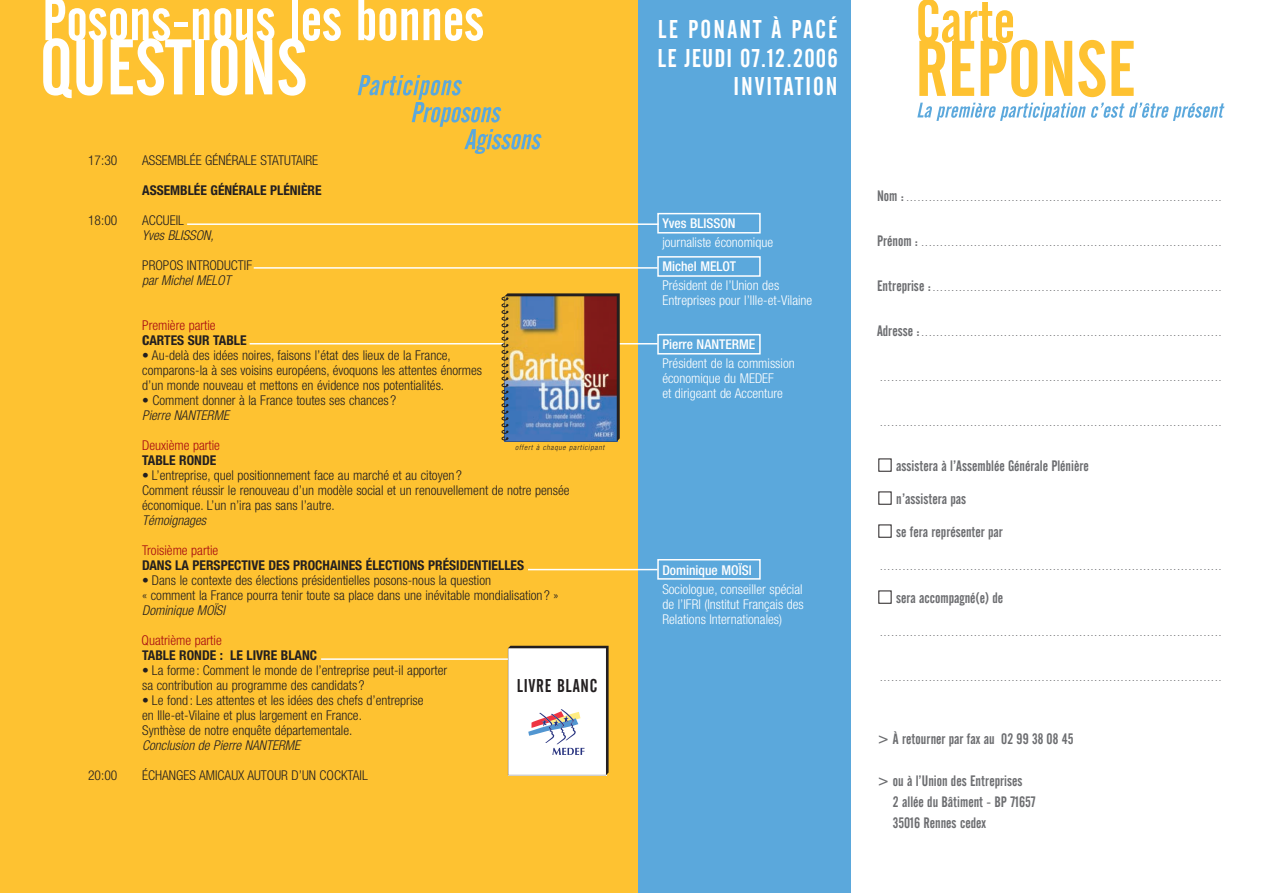
<style>
.page{position:relative;width:1276px;height:893px;background:#fff}
.page>*{position:absolute;margin:0;border:0;box-sizing:border-box;transform-origin:0 0}
.t1{font:78px "Alternate Gothic No 2 BT";color:#fff}
.t2{font:78px "Alternate Gothic No 2 BT";color:#fec231}
.t3{font:60px "Alternate Gothic No 2 BT";color:#fff}
.t4{font:60px "Alternate Gothic No 2 BT";color:#fec231}
.t5{font:25.5px/28.5px "Alternate Gothic No 2 BT";letter-spacing:.08em;color:#fff;text-align:right}
.t6{font:18.3px "Alternate Gothic No 2 BT";letter-spacing:.04em;color:#231f20}
.t7{font:15px/21px "Alternate Gothic No 2 BT";color:#6c6d70}
.t8{font:300 condensed 13.5px/15px "Helvetica Neue";color:#231f20}
.t9{font:300 condensed 13.5px/15px "Helvetica Neue";color:#fff}
.t10{font:700 condensed 13.5px "Helvetica Neue";color:#231f20}
.t11{font:italic 300 condensed 13.5px "Helvetica Neue";color:#231f20}
.t12{font:300 condensed 13.5px/15px "Helvetica Neue";color:#a70a12}
.t13{font:500 condensed 13.5px "Helvetica Neue";color:#fff}
.t14{font:9px "Alternate Gothic No 2 BT";color:#6c6d70}
.t15{font:italic 300 condensed 7.5px "Helvetica Neue";letter-spacing:.095em;color:#231f20}
.s1{font-weight:800;color:#231f20}
.s2{font-weight:700;color:#231f20}
.s3{font-size:15px}
</style>
<div class="page">
<div style="left:0;top:0;width:638px;height:893px;background:#fec231"></div>
<div style="left:638px;top:0;width:212px;height:893px;background:#5ba8dc"></div>
<hr style="left:250px;top:343px;width:407px;height:1px;background:#fff">
<img style="left:501px;top:293px;width:119px;height:148px">
<hr style="left:528px;top:569px;width:129px;height:1px;background:#fff">
<hr style="left:187px;top:223px;width:471px;height:2px;background:#fff">
<div style="left:657px;top:334px;width:103px;height:21px;border:2px solid #fff"></div>
<div style="left:657px;top:213px;width:103px;height:21px;border:2px solid #fff"></div>
<div style="left:657px;top:256px;width:103px;height:21px;border:2px solid #fff"></div>
<div style="left:657px;top:559px;width:103px;height:21px;border:2px solid #fff"></div>
<hr style="left:321px;top:658px;width:270px;height:2px;background:#fff">
<svg style="left:508px;top:646px;width:100px;height:129px;background:#edecee"></svg>
<hr style="left:254px;top:267px;width:403px;height:2px;background:#fff">
<svg style="left:358px;top:75px;width:183px;height:79px"></svg>
<svg style="left:917px;top:103px;width:307px;height:18px"></svg>
<h2 class="t3" style="left:42px;top:-2px;width:444px">Posons-nous les bonnes</h2>
<h2 class="t4" style="left:915px;top:0;width:101px">Carte</h2>
<h3 class="t5" style="left:657px;top:17px;width:182px">LE PONANT À PACÉ<br>LE JEUDI 07.12.2006<br>INVITATION</h3>
<h1 class="t1" style="left:40px;top:39px;width:269px">QUESTIONS</h1>
<h1 class="t2" style="left:915px;top:41px;width:222px">REPONSE</h1>
<p class="t8" style="left:88px;top:154px;width:31px">17:30</p>
<p class="t8" style="left:142px;top:154px;width:178px">ASSEMBLÉE GÉNÉRALE STATUTAIRE</p>
<p class="t10" style="left:142px;top:185px;width:181px">ASSEMBLÉE GÉNÉRALE PLÉNIÈRE</p>
<p class="t8" style="left:88px;top:214px;width:31px">18:00</p>
<p class="t8" style="left:142px;top:214px;width:43px">ACCUEIL</p>
<p class="t11" style="left:142px;top:230px;width:73px">Yves BLISSON,</p>
<p class="t8" style="left:142px;top:259px;width:111px">PROPOS INTRODUCTIF</p>
<p class="t11" style="left:142px;top:275px;width:90px">par Michel MELOT</p>
<p class="t12" style="left:142px;top:319px;width:106px">Première partie<br><span class="s1">C</span><span class="s2">ARTES SUR TABLE</span></p>
<p class="t8" style="left:142px;top:349px;width:341px">• Au-delà des idées noires, faisons l’état des lieux de la France, comparons-la à ses voisins européens, évoquons les attentes énormes d’un monde nouveau et mettons en évidence nos potentialités.</p>
<p class="t8" style="left:142px;top:394px;width:255px">• Comment donner à la France toutes ses chances ?</p>
<p class="t11" style="left:142px;top:410px;width:88px">Pierre NANTERME</p>
<p class="t12" style="left:142px;top:439px;width:79px">Deuxième partie</p>
<p class="t10" style="left:142px;top:455px;width:76px">TABLE RONDE</p>
<p class="t8" style="left:142px;top:469px;width:429px">• L’entreprise, quel positionnement face au marché et au citoyen ?<br>Comment réussir le renouveau d’un modèle social et un renouvellement de notre pensée économique. L’un n’ira pas sans l’autre.</p>
<p class="t11" style="left:142px;top:515px;width:66px">Témoignages</p>
<p class="t12" style="left:142px;top:544px;width:78px">Troisième partie</p>
<p class="t10" style="left:142px;top:560px;width:383px">DANS LA PERSPECTIVE DES PROCHAINES ÉLECTIONS PRÉSIDENTIELLES</p>
<p class="t8" style="left:142px;top:574px;width:418px">• Dans le contexte des élections présidentielles posons-nous la question<br>« comment la France pourra tenir toute sa place dans une inévitable mondialisation ? »</p>
<p class="t11" style="left:142px;top:605px;width:84px">Dominique MOÏSI</p>
<p class="t12" style="left:142px;top:634px;width:82px">Quatrième partie</p>
<p class="t10" style="left:142px;top:650px;width:176px">TABLE RONDE : LE LIVRE BLANC</p>
<p class="t8" style="left:142px;top:664px;width:306px">• La forme : Comment le monde de l’entreprise peut-il apporter sa contribution au programme des candidats ?</p>
<p class="t8" style="left:142px;top:694px;width:283px">• Le fond : Les attentes et les idées des chefs d’entreprise en Ille-et-Vilaine et plus largement en France.<br>Synthèse de notre enquête départementale.</p>
<p class="t11" style="left:142px;top:740px;width:159px">Conclusion de Pierre NANTERME</p>
<p class="t8" style="left:88px;top:769px;width:31px">20:00</p>
<p class="t8" style="left:142px;top:769px;width:227px">ÉCHANGES AMICAUX AUTOUR D’UN COCKTAIL</p>
<p class="t15" style="left:515px;top:445px;width:91px">offert à chaque participant</p>
<h3 class="t6" style="left:517px;top:679px;width:82px">LIVRE BLANC</h3>
<p class="t13" style="left:662px;top:219px;width:75px">Yves BLISSON</p>
<p class="t9" style="left:662px;top:236px;width:112px">journaliste économique</p>
<p class="t13" style="left:662px;top:261px;width:75px">Michel MELOT</p>
<p class="t9" style="left:662px;top:279px;width:151px">Président de l’Union des<br>Entreprises pour l’Ille-et-Vilaine</p>
<p class="t13" style="left:662px;top:339px;width:94px">Pierre NANTERME</p>
<p class="t9" style="left:662px;top:357px;width:134px">Président de la commission économique du MEDEF<br>et dirigeant de Accenture</p>
<p class="t13" style="left:662px;top:565px;width:91px">Dominique MOÏSI</p>
<p class="t9" style="left:662px;top:583px;width:143px;text-align:justify">Sociologue, conseiller spécial de l’IFRI (Institut Français des Relations Internationales)</p>
<p class="t14" style="left:877px;top:195px;width:345px"><span class="s3">Nom :</span> . . . . . . . . . . . . . . . . . . . . . . . . . . . . . . . . . . . . . . . . . . . . . . . . . . . . . . . . . . . . . . . . . . . . . . . . . . . . . . . . . . . .</p>
<p class="t14" style="left:877px;top:240px;width:345px"><span class="s3">Prénom :</span> . . . . . . . . . . . . . . . . . . . . . . . . . . . . . . . . . . . . . . . . . . . . . . . . . . . . . . . . . . . . . . . . . . . . . . . . . . . . . . . .</p>
<p class="t14" style="left:877px;top:285px;width:345px"><span class="s3">Entreprise :</span> . . . . . . . . . . . . . . . . . . . . . . . . . . . . . . . . . . . . . . . . . . . . . . . . . . . . . . . . . . . . . . . . . . . . . . . . . . . . .</p>
<p class="t14" style="left:877px;top:330px;width:345px"><span class="s3">Adresse :</span> . . . . . . . . . . . . . . . . . . . . . . . . . . . . . . . . . . . . . . . . . . . . . . . . . . . . . . . . . . . . . . . . . . . . . . . . . . . . . . . .</p>
<p class="t14" style="left:880px;top:375px;width:342px">. . . . . . . . . . . . . . . . . . . . . . . . . . . . . . . . . . . . . . . . . . . . . . . . . . . . . . . . . . . . . . . . . . . . . . . . . . . . . . . . . . . . . . . . . . .</p>
<p class="t14" style="left:880px;top:420px;width:342px">. . . . . . . . . . . . . . . . . . . . . . . . . . . . . . . . . . . . . . . . . . . . . . . . . . . . . . . . . . . . . . . . . . . . . . . . . . . . . . . . . . . . . . . . . . .</p>
<p class="t7" style="left:896px;top:457px;width:194px">assistera à l’Assemblée Générale Plénière</p>
<p class="t7" style="left:896px;top:490px;width:72px">n’assistera pas</p>
<p class="t7" style="left:896px;top:523px;width:108px">se fera représenter par</p>
<p class="t14" style="left:880px;top:564px;width:342px">. . . . . . . . . . . . . . . . . . . . . . . . . . . . . . . . . . . . . . . . . . . . . . . . . . . . . . . . . . . . . . . . . . . . . . . . . . . . . . . . . . . . . . . . . . .</p>
<p class="t7" style="left:896px;top:589px;width:109px">sera accompagné(e) de</p>
<p class="t14" style="left:880px;top:630px;width:342px">. . . . . . . . . . . . . . . . . . . . . . . . . . . . . . . . . . . . . . . . . . . . . . . . . . . . . . . . . . . . . . . . . . . . . . . . . . . . . . . . . . . . . . . . . . .</p>
<p class="t14" style="left:880px;top:675px;width:342px">. . . . . . . . . . . . . . . . . . . . . . . . . . . . . . . . . . . . . . . . . . . . . . . . . . . . . . . . . . . . . . . . . . . . . . . . . . . . . . . . . . . . . . . . . . .</p>
<p class="t7" style="left:877px;top:730px;width:198px">&gt; À retourner par fax au 02 99 38 08 45</p>
<p class="t7" style="left:893px;top:772px;width:144px;text-indent:-16px">&gt; ou à l’Union des Entreprises<br>2 allée du Bâtiment - BP 71657<br>35016 Rennes cedex</p>
</div>
